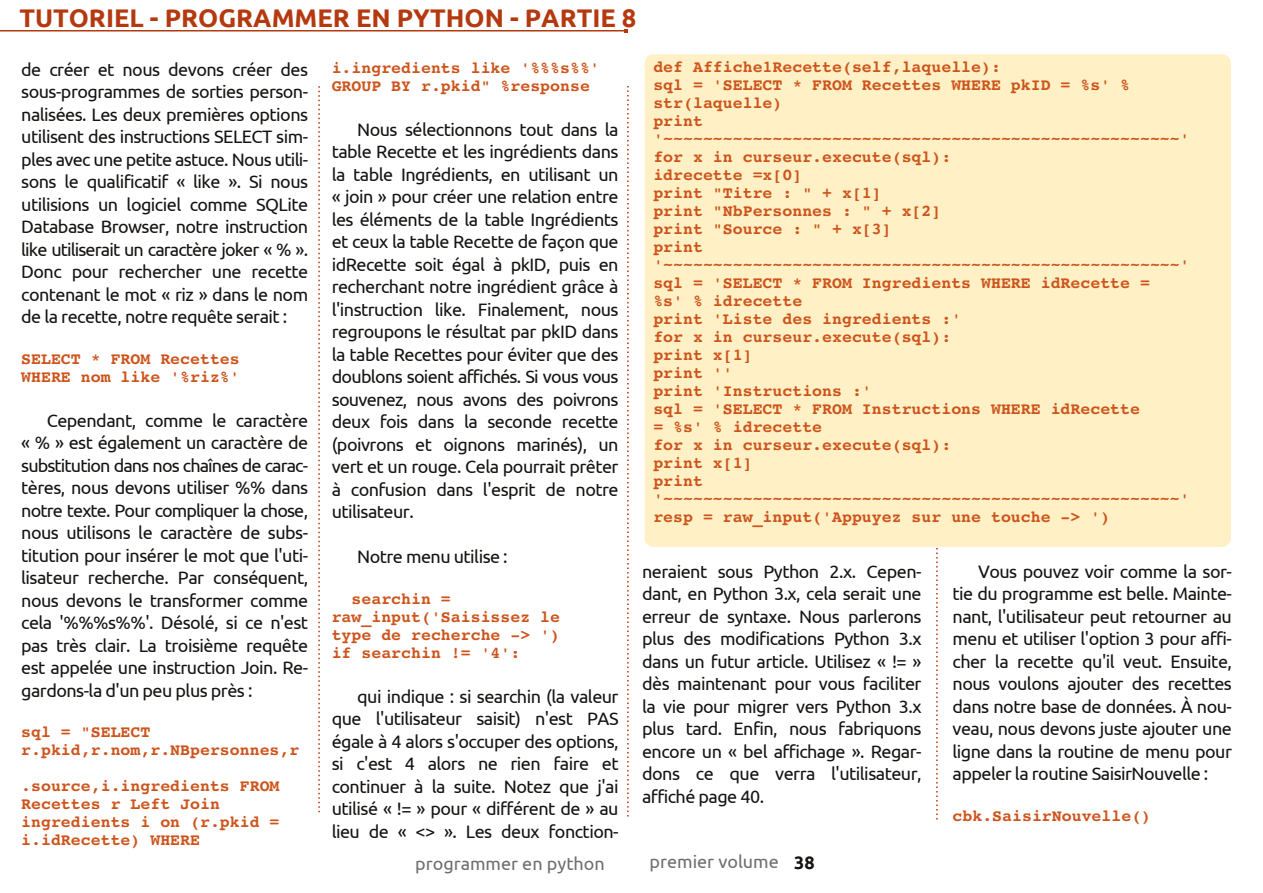
<style>
.page{position:relative;width:1263px;height:893px;background:#fff}
.page>*{position:absolute;margin:0;border:0;box-sizing:border-box;transform-origin:0 0}
.t1{font:700 25.5px "Ubuntu";color:#b5390f}
.t2{font:18px/22.5px "Ubuntu";letter-spacing:-.03em;color:#161412;text-align:justify}
.t3{font:18px "Ubuntu";color:#6d6e6f}
.t4{font:700 16.5px/18px "Courier 10 Pitch BT";color:#cd551d}
.s1{font-weight:700;color:#161412}
</style>
<div class="page">
<svg style="left:318px;top:86px;width:2px;height:726px"></svg>
<svg style="left:627px;top:86px;width:2px;height:730px"></svg>
<svg style="left:936px;top:548px;width:2px;height:271px"></svg>
<hr style="left:0;top:30px;width:625px;height:1px;background:#b5390f">
<div style="left:645px;top:54px;width:586px;height:493px;background:#fff0c5;border-radius:9px"></div>
<h1 class="t1" style="left:19px;top:3px;width:618px">TUTORIEL - PROGRAMMER EN PYTHON - PARTIE 8</h1>
<p class="t2" style="left:21px;top:58px;width:288px">de créer et nous devons créer des sous-programmes de sorties person&shy;nalisées. Les deux premières options utilisent des instructions SELECT sim&shy;ples avec une petite astuce. Nous utili&shy;sons le qualificatif « like ». Si nous utilisions un logiciel comme SQLite Database Browser, notre instruction like utiliserait un caractère joker « % ».<br>Donc pour rechercher une recette contenant le mot « riz » dans le nom de la recette, notre requête serait :</p>
<p class="t4" style="left:21px;top:351px;width:220px">SELECT * FROM Recettes<br>WHERE nom like '%riz%'</p>
<p class="t2" style="left:21px;top:409px;width:288px;text-indent:26px">Cependant, comme le caractère « % » est également un caractère de substitution dans nos chaînes de carac&shy;tères, nous devons utiliser %% dans notre texte. Pour compliquer la chose, nous utilisons le caractère de subs&shy;titution pour insérer le mot que l'uti&shy;lisateur recherche. Par conséquent, nous devons le transformer comme cela '%%%s%%'. Désolé, si ce n'est pas très clair. La troisième requête est appelée une instruction Join. Re&shy;gardons-la d'un peu plus près :</p>
<p class="t4" style="left:21px;top:724px;width:280px">sql = "SELECT r.pkid,r.nom,r.NBpersonnes,r</p>
<p class="t4" style="left:21px;top:778px;width:260px">.source,i.ingredients FROM<br>Recettes r Left Join ingredients i on (r.pkid = i.idRecette) WHERE</p>
<p class="t4" style="left:332px;top:60px;width:270px">i.ingredients like '%%%s%%'<br>GROUP BY r.pkid" %response</p>
<p class="t2" style="left:332px;top:118px;width:288px;text-indent:26px">Nous sélectionnons tout dans la table Recette et les ingrédients dans la table Ingrédients, en utilisant un « join » pour créer une relation entre les éléments de la table Ingrédients et ceux la table Recette de façon que idRecette soit égal à pkID, puis en recherchant notre ingrédient grâce à l'instruction like. Finalement, nous regroupons le résultat par pkID dans la table Recettes pour éviter que des doublons soient affichés. Si vous vous souvenez, nous avons des poivrons deux fois dans la seconde recette (poivrons et oignons marinés), un vert et un rouge. Cela pourrait prêter à confusion dans l'esprit de notre utilisateur.</p>
<p class="t2" style="left:357px;top:545px;width:152px">Notre menu utilise :</p>
<p class="t4" style="left:332px;top:591px;width:230px;text-indent:20px">searchin = raw_input('Saisissez le type de recherche -&gt; ') if searchin != '4':</p>
<p class="t2" style="left:332px;top:685px;width:288px;text-indent:26px">qui indique : si searchin (la valeur que l'utilisateur saisit) n'est PAS égale à 4 alors s'occuper des options, si c'est 4 alors ne rien faire et continuer à la suite. Notez que j'ai utilisé « != » pour « différent de » au lieu de « &lt;&gt; ». Les deux fonction-</p>
<p class="t4" style="left:653px;top:59px;width:538px">def Affiche1Recette(self,laquelle):<br>sql = 'SELECT * FROM Recettes WHERE pkID = %s' % str(laquelle)<br>print '~~~~~~~~~~~~~~~~~~~~~~~~~~~~~~~~~~~~~~~~~~~~~~~~~~~~' for x in curseur.execute(sql):<br>idrecette =x[0]<br>print "Titre : " + x[1]<br>print "NbPersonnes : " + x[2]<br>print "Source : " + x[3]<br>print '~~~~~~~~~~~~~~~~~~~~~~~~~~~~~~~~~~~~~~~~~~~~~~~~~~~~' sql = 'SELECT * FROM Ingredients WHERE idRecette =<br>%s' % idrecette<br>print 'Liste des ingredients :'<br>for x in curseur.execute(sql):<br>print x[1]<br>print ''<br>print 'Instructions :'<br>sql = 'SELECT * FROM Instructions WHERE idRecette<br>= %s' % idrecette<br>for x in curseur.execute(sql):<br>print x[1]<br>print '~~~~~~~~~~~~~~~~~~~~~~~~~~~~~~~~~~~~~~~~~~~~~~~~~~~~' resp = raw_input('Appuyez sur une touche -&gt; ')</p>
<p class="t2" style="left:642px;top:560px;width:281px">neraient sous Python 2.x. Cepen&shy;dant, en Python 3.x, cela serait une erreur de syntaxe. Nous parlerons plus des modifications Python 3.x dans un futur article. Utilisez « != » dès maintenant pour vous faciliter la vie pour migrer vers Python 3.x plus tard. Enfin, nous fabriquons encore un « bel affichage ». Regar&shy;dons ce que verra l'utilisateur, affiché page 40.</p>
<p class="t2" style="left:952px;top:560px;width:281px;text-indent:26px">Vous pouvez voir comme la sor&shy;tie du programme est belle. Mainte&shy;nant, l'utilisateur peut retourner au menu et utiliser l'option 3 pour affi&shy;cher la recette qu'il veut. Ensuite, nous voulons ajouter des recettes dans notre base de données. À nou&shy;veau, nous devons juste ajouter une ligne dans la routine de menu pour appeler la routine SaisirNouvelle :</p>
<p class="t4" style="left:952px;top:808px;width:200px">cbk.SaisirNouvelle()</p>
<p class="t3" style="left:415px;top:853px;width:191px">programmer en python</p>
<p class="t3" style="left:649px;top:851px;width:166px">premier volume <span class="s1">38</span></p>
</div>
